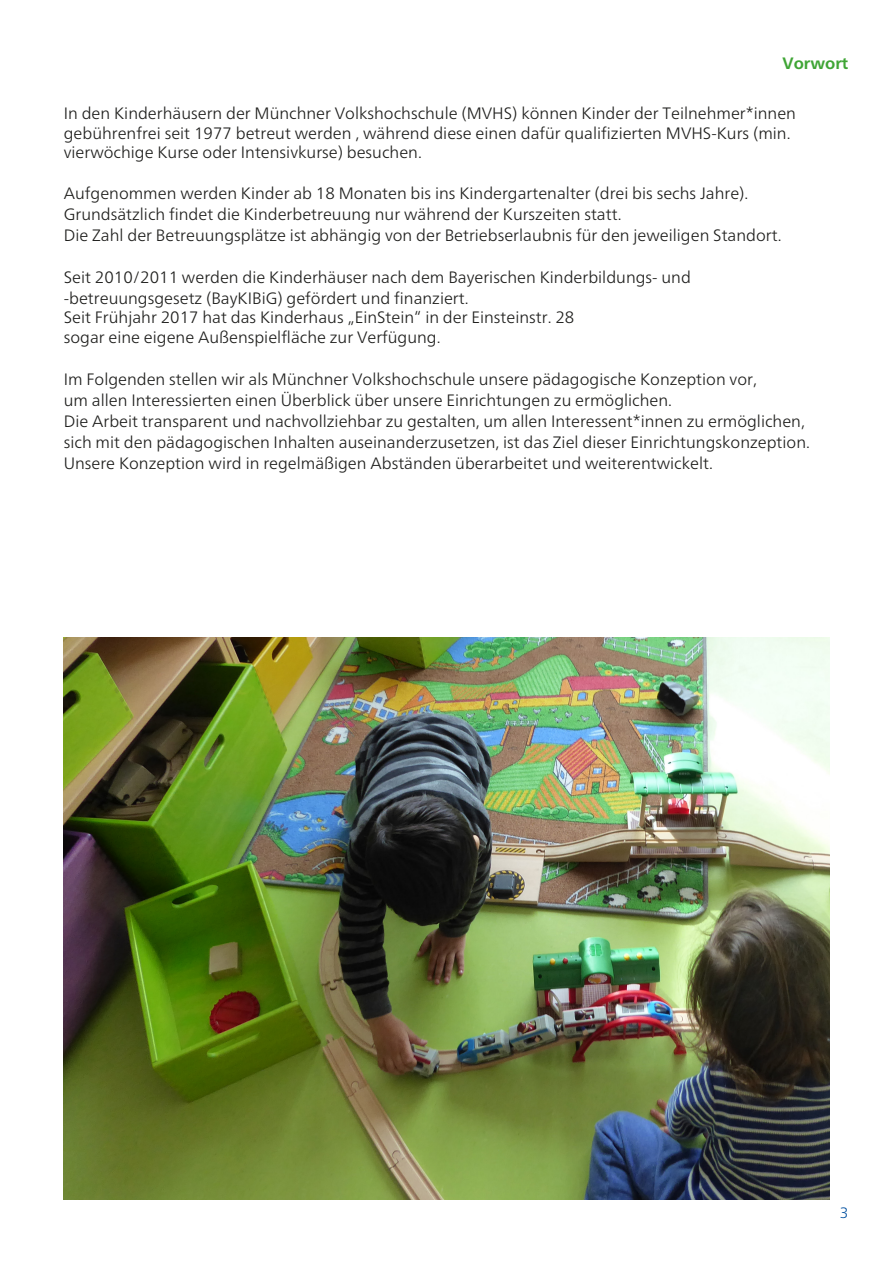
<style>
.page{position:relative;width:893px;height:1263px;background:#fff}
.page>*{position:absolute;margin:0;border:0;box-sizing:border-box;transform-origin:0 0}
.Legende_1_LZ__BF_p{font:300 16.5px/19.5px "Frutiger Neue LT Pro";color:#1d1d1b}
.Legende_ohne_LZ___BF_p{font:300 16.5px/21px "Frutiger Neue LT Pro";color:#1d1d1b}
.t1{font:700 16.5px "Frutiger Neue LT Pro";color:#3fa535}
.t2{font:300 15px "Frutiger Neue LT Pro";color:#004f9f}
</style>
<div class="page">
<img style="left:64px;top:638px;width:765px;height:561px">
<p class="t1" style="left:782px;top:54px;width:67px">Vorwort</p>
<p class="Legende_1_LZ__BF_p" style="left:64px;top:103px;width:734px">In den Kinderhäusern der Münchner Volkshochschule (MVHS) können Kinder der Teilnehmer*innen gebührenfrei seit 1977 betreut werden , während diese einen dafür qualifizierten MVHS-Kurs (min. vierwöchige Kurse oder Intensivkurse) besuchen.</p>
<p class="Legende_1_LZ__BF_p" style="left:64px;top:182px;width:719px;line-height:21px">Aufgenommen werden Kinder ab 18 Monaten bis ins Kindergartenalter (drei bis sechs Jahre).<br>Grundsätzlich findet die Kinderbetreuung nur während der Kurszeiten statt.<br>Die Zahl der Betreuungsplätze ist abhängig von der Betriebserlaubnis für den jeweiligen Standort.</p>
<p class="Legende_ohne_LZ___BF_p" style="left:64px;top:266px;width:629px">Seit 2010/2011 werden die Kinderhäuser nach dem Bayerischen Kinderbildungs- und -betreuungsgesetz (BayKIBiG) gefördert und finanziert.</p>
<p class="Legende_1_LZ__BF_p" style="left:64px;top:307px;width:512px">Seit Frühjahr 2017 hat das Kinderhaus „EinStein“ in der Einsteinstr. 28 sogar eine eigene Außenspielfläche zur Verfügung.</p>
<p class="Legende_ohne_LZ___BF_p" style="left:64px;top:368px;width:695px">Im Folgenden stellen wir als Münchner Volkshochschule unsere pädagogische Konzeption vor, um allen Interessierten einen Überblick über unsere Einrichtungen zu ermöglichen.</p>
<p class="Legende_ohne_LZ___BF_p" style="left:64px;top:410px;width:748px">Die Arbeit transparent und nachvollziehbar zu gestalten, um allen Interessent*innen zu ermöglichen, sich mit den pädagogischen Inhalten auseinanderzusetzen, ist das Ziel dieser Einrichtungskonzeption.<br>Unsere Konzeption wird in regelmäßigen Abständen überarbeitet und weiterentwickelt.</p>
<p class="t2" style="left:840px;top:1203px;width:10px">3</p>
</div>
